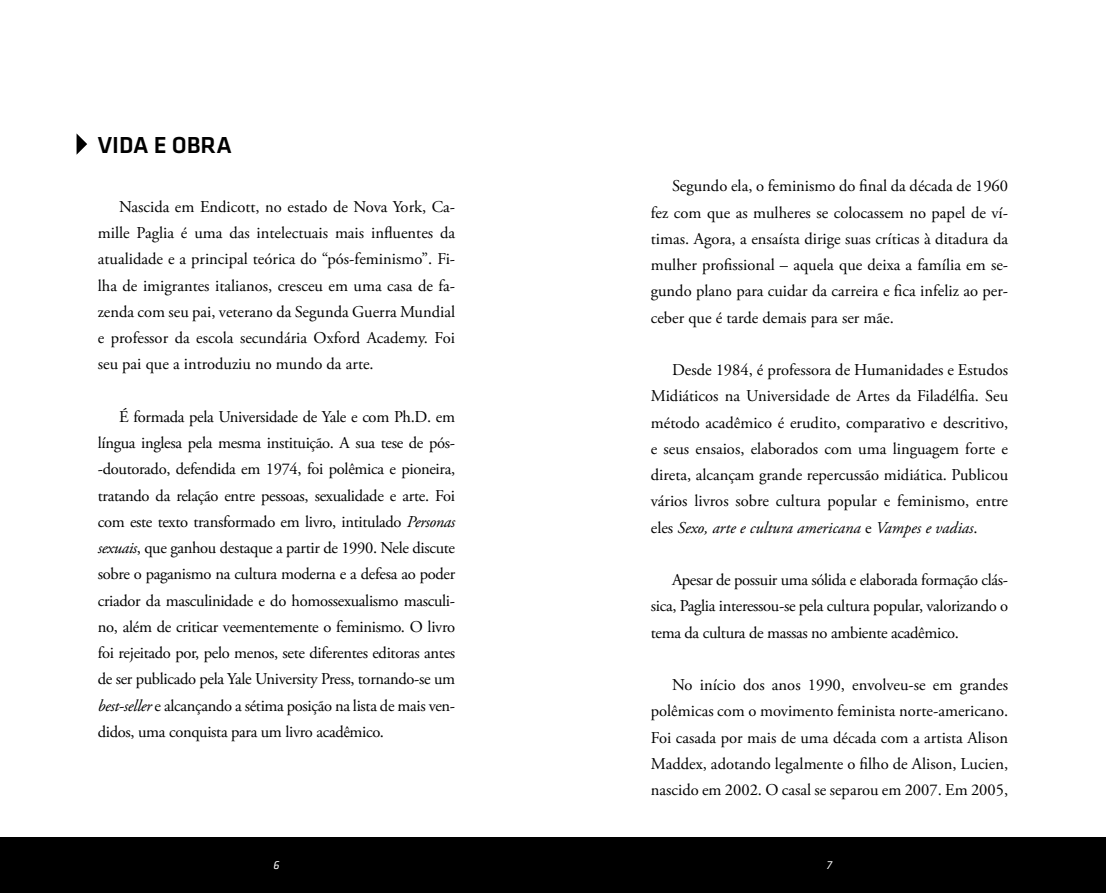
<style>
.page{position:relative;width:1106px;height:893px;background:#fff}
.page>*{position:absolute;margin:0;border:0;box-sizing:border-box;transform-origin:0 0}
.t1{font:500 24px "Klavika";color:#000}
.t2{font:16.5px/26.2px "Adobe Garamond Pro";color:#000;text-align:justify}
.t3{font:italic 12px "Klavika";color:#fff}
.s1{font-style:italic}
</style>
<div class="page">
<svg style="left:77px;top:134px;width:10px;height:21px"></svg>
<div style="left:0;top:837px;width:1106px;height:56px;background:#000"></div>
<h1 class="t1" style="left:98px;top:132px;width:136px">VIDA E OBRA</h1>
<p class="t2" style="left:98px;top:194px;width:359px;text-indent:21px">Nascida em Endicott, no estado de Nova York, Ca&shy;mille Paglia é uma das intelectuais mais influentes da atualidade e a principal teórica do “pós-feminismo”. Fi&shy;lha de imigrantes italianos, cresceu em uma casa de fa&shy;zenda com seu pai, veterano da Segunda Guerra Mundial e professor da escola secundária Oxford Academy. Foi seu pai que a introduziu no mundo da arte.</p>
<p class="t2" style="left:98px;top:404px;width:359px;text-indent:21px">É formada pela Universidade de Yale e com Ph.D. em língua inglesa pela mesma instituição. A sua tese de pós--doutorado, defendida em 1974, foi polêmica e pioneira, tratando da relação entre pessoas, sexualidade e arte. Foi com este texto transformado em livro, intitulado <span class="s1">Personas sexuais</span>, que ganhou destaque a partir de 1990. Nele discute sobre o paganismo na cultura moderna e a defesa ao poder criador da masculinidade e do homossexualismo masculi&shy;no, além de criticar veementemente o feminismo. O livro foi rejeitado por, pelo menos, sete diferentes editoras antes de ser publicado pela Yale University Press, tornando-se um <span class="s1">best-seller</span> e alcançando a sétima posição na lista de mais ven&shy;didos, uma conquista para um livro acadêmico.</p>
<p class="t2" style="left:651px;top:174px;width:359px;text-indent:21px">Segundo ela, o feminismo do final da década de 1960 fez com que as mulheres se colocassem no papel de ví&shy;timas. Agora, a ensaísta dirige suas críticas à ditadura da mulher profissional – aquela que deixa a família em se&shy;gundo plano para cuidar da carreira e fica infeliz ao per&shy;ceber que é tarde demais para ser mãe.</p>
<p class="t2" style="left:651px;top:357px;width:359px;text-indent:21px">Desde 1984, é professora de Humanidades e Estudos Midiáticos na Universidade de Artes da Filadélfia. Seu método acadêmico é erudito, comparativo e descritivo, e seus ensaios, elaborados com uma linguagem forte e direta, alcançam grande repercussão midiática. Publicou vários livros sobre cultura popular e feminismo, entre eles <span class="s1">Sexo, arte e cultura americana</span> e <span class="s1">Vampes e vadias</span>.</p>
<p class="t2" style="left:651px;top:567px;width:359px;text-indent:21px">Apesar de possuir uma sólida e elaborada formação clás&shy;sica, Paglia interessou-se pela cultura popular, valorizando o tema da cultura de massas no ambiente acadêmico.</p>
<p class="t2" style="left:651px;top:672px;width:359px;text-indent:21px">No início dos anos 1990, envolveu-se em grandes polêmicas com o movimento feminista norte-americano.<br>Foi casada por mais de uma década com a artista Alison Maddex, adotando legalmente o filho de Alison, Lucien, nascido em 2002. O casal se separou em 2007. Em 2005,</p>
<p class="t3" style="left:273px;top:859px;width:8px">6</p>
<p class="t3" style="left:827px;top:859px;width:7px">7</p>
</div>
